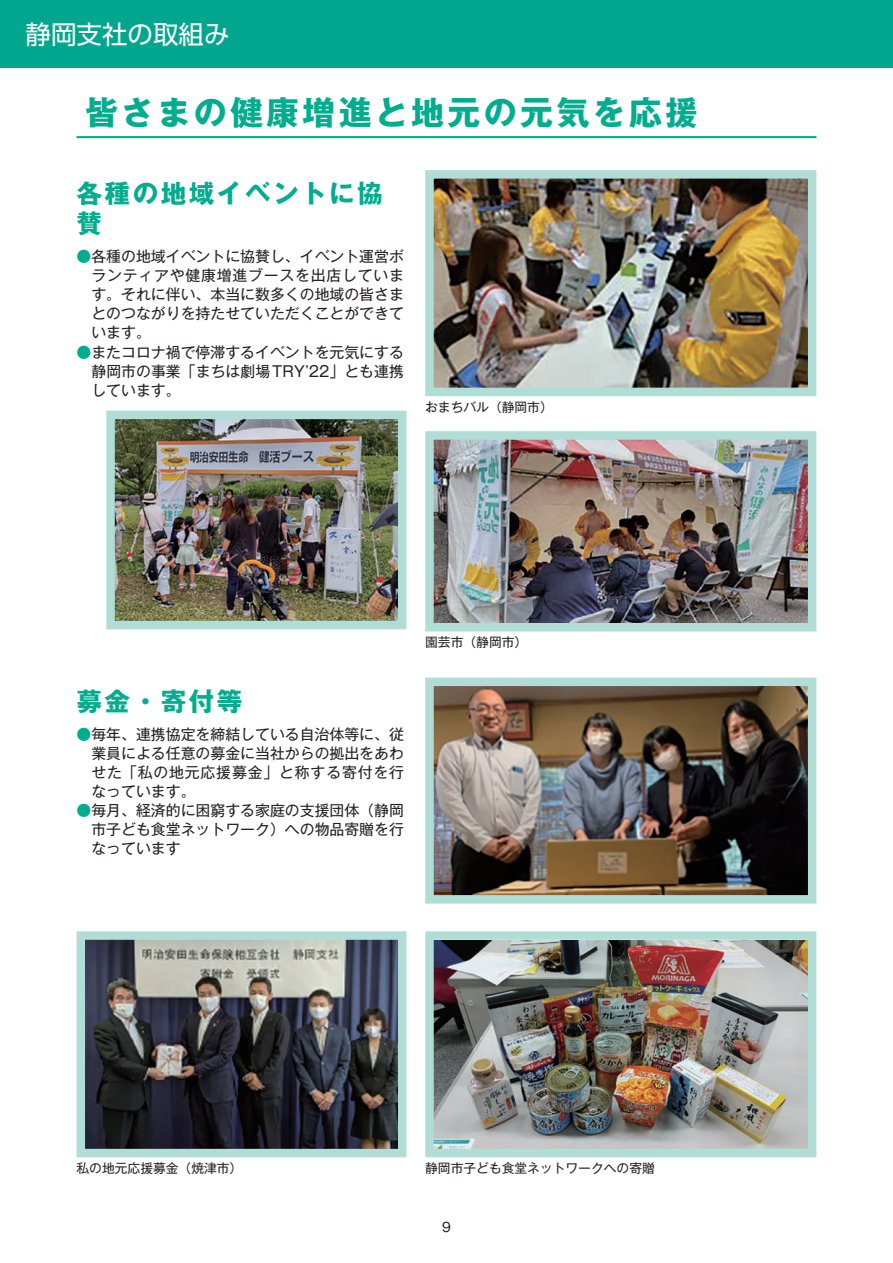
<style>
.page{position:relative;width:893px;height:1263px;background:#fff}
.page>*{position:absolute;margin:0;border:0;box-sizing:border-box;transform-origin:0 0}
.t1{font:33px "Gothic MB101 Pr 6 Bold 90 pv RKSJ H";letter-spacing:.1em;color:#00ad8e}
.t2{font:25.5px/29.7px "Gothic MB101 Pr 6 Bold 90 pv RKSJ H";letter-spacing:.1em;color:#00ad8e}
.t3{font:25.5px "UD Shin Go Pro Regular 90 pv RKSJ H";color:#fff}
.t4{font:14.85px/19.2px "Gothic MB101 Pr 6 Regular 90 pv RKSJ H";color:#231f20;text-align:justify}
.t5{font:12.75px "Gothic MB101 Pr 6 Regular 90 pv RKSJ H";color:#231f20}
.s1{color:#00ad8e}
</style>
<div class="page">
<div style="left:0;top:0;width:893px;height:68px;background:#00a78e"></div>
<hr style="left:77px;top:136px;width:739px;height:2px;background:#00ad8e">
<img style="left:425px;top:677px;width:392px;height:227px">
<img style="left:425px;top:431px;width:392px;height:201px">
<img style="left:425px;top:170px;width:392px;height:227px">
<img style="left:425px;top:931px;width:392px;height:227px">
<svg style="left:76px;top:931px;width:331px;height:227px"></svg>
<img style="left:106px;top:410px;width:301px;height:220px">
<h2 class="t3" style="left:26px;top:25px;width:206px">静岡支社の取組み</h2>
<h1 class="t1" style="left:85px;top:100px;width:614px">皆さまの健康増進と地元の元気を応援</h1>
<h2 class="t2" style="left:77px;top:182px;width:308px">各種の地域イベントに協賛</h2>
<p class="t4" style="left:91px;top:249px;width:314px;text-indent:-15px"><span class="s1">●</span>各種の地域イベントに協賛し、イベント運営ボランティアや健康増進ブースを出店しています。それに伴い、本当に数多くの地域の皆さまとのつながりを持たせていただくことができています。</p>
<p class="t4" style="left:91px;top:344px;width:314px;text-indent:-15px"><span class="s1">●</span>またコロナ禍で停滞するイベントを元気にする静岡市の事業「まちは劇場TRYʼ22」とも連携しています。</p>
<p class="t5" style="left:425px;top:402px;width:129px">おまちバル（静岡市）</p>
<h2 class="t2" style="left:77px;top:690px;width:167px">募金・寄付等</h2>
<p class="t4" style="left:91px;top:726px;width:314px;text-indent:-15px"><span class="s1">●</span>毎年、連携協定を締結している自治体等に、従業員による任意の募金に当社からの拠出をあわせた「私の地元応援募金」と称する寄付を行なっています。</p>
<p class="t4" style="left:91px;top:803px;width:314px;text-indent:-15px"><span class="s1">●</span>毎月、経済的に困窮する家庭の支援団体（静岡市子ども食堂ネットワーク）への物品寄贈を行なっています</p>
<p class="t5" style="left:425px;top:637px;width:104px">園芸市（静岡市）</p>
<p class="t5" style="left:77px;top:1163px;width:167px">私の地元応援募金（焼津市）</p>
<p class="t5" style="left:425px;top:1163px;width:231px">静岡市子ども食堂ネットワークへの寄贈</p>
<p class="t5" style="left:442px;top:1222px;width:10px">9</p>
</div>
